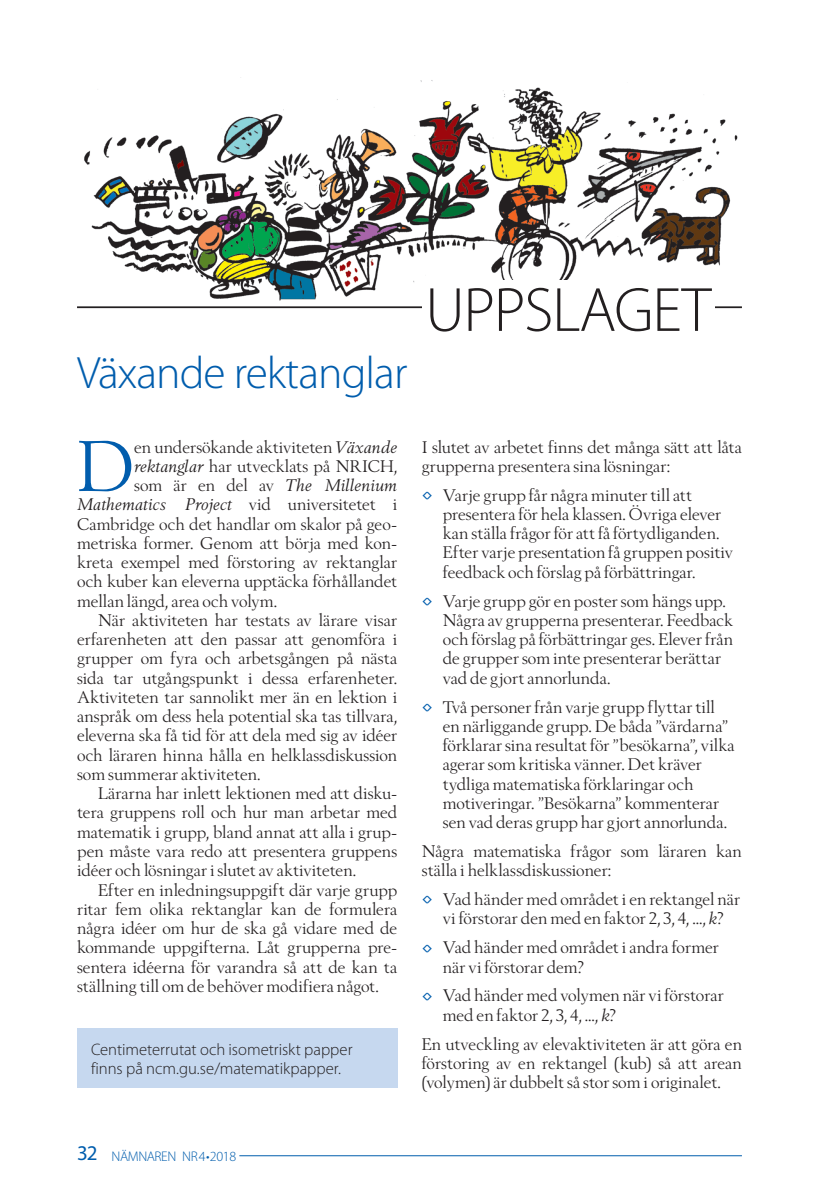
<style>
.page{position:relative;width:819px;height:1201px;background:#fff}
.page>*{position:absolute;margin:0;border:0;box-sizing:border-box;transform-origin:0 0}
.t1{font:71.05px "Berling Nova Display Pro";color:#015dad}
.t2{font:300 63px "Myriad Pro";letter-spacing:-.02em;color:#231f20}
.t3{font:300 45.5px "Myriad Pro";letter-spacing:-.02em;color:#015dad}
.t4{font:16.62px/19.2px "Berling Nova Display Pro";letter-spacing:.005em;color:#231f20}
.t5{font:300 16.62px/19.2px "Myriad Pro";color:#231f20}
.t6{font:italic 16.62px "Berling Nova Display Pro";color:#231f20}
.t7{font:300 14px "Myriad Pro";letter-spacing:-.03em;color:#015dad}
.s1{font-style:italic}
.s2{font-style:normal}
.s3{font-family:"Myriad Pro";font-size:10.5px;color:#015dad}
.s4{font-weight:400;font-size:21px}
</style>
<div class="page">
<div style="left:77px;top:1028px;width:320px;height:60px;background:#c6d8ef"></div>
<hr style="left:239px;top:1155px;width:502px;height:1px;background:#015dad">
<img style="left:84px;top:77px;width:658px;height:231px">
<hr style="left:77px;top:306px;width:664px;height:2px;background:#231f20">
<div style="left:421px;top:280px;width:293px;height:54px;background:#fff"></div>
<h3 class="t3" style="left:77px;top:348px;width:332px">Växande rektanglar</h3>
<h2 class="t2" style="left:425px;top:275px;width:287px">UPPSLAGET</h2>
<h1 class="t1" style="left:77px;top:423px;width:59px">D</h1>
<p class="t4" style="left:134px;top:437px;width:264px">en undersökande aktiviteten <span class="s1">Växande</span></p>
<p class="t4" style="left:134px;top:456px;width:264px"><span class="s1">rektanglar</span> har utvecklats på NRICH,</p>
<p class="t4" style="left:134px;top:475px;width:264px">som är en del av <span class="s1">The Millenium</span></p>
<p class="t6" style="left:77px;top:495px;width:321px">Mathematics Project <span class="s2">vid universitetet i</span></p>
<p class="t4" style="left:77px;top:514px;width:321px">Cambridge och det handlar om skalor på geo-</p>
<p class="t4" style="left:77px;top:533px;width:321px">metriska former. Genom att börja med kon-</p>
<p class="t4" style="left:77px;top:552px;width:322px">kreta exempel med förstoring av rektanglar</p>
<p class="t4" style="left:77px;top:571px;width:321px">och kuber kan eleverna upptäcka förhållandet</p>
<p class="t4" style="left:77px;top:591px;width:202px">mellan längd, area och volym.</p>
<p class="t4" style="left:98px;top:610px;width:300px">När aktiviteten har testats av lärare visar</p>
<p class="t4" style="left:77px;top:629px;width:321px">erfarenheten att den passar att genomföra i</p>
<p class="t4" style="left:77px;top:648px;width:321px">grupper om fyra och arbetsgången på nästa</p>
<p class="t4" style="left:77px;top:668px;width:321px">sida tar utgångspunkt i dessa erfarenheter.</p>
<p class="t4" style="left:77px;top:687px;width:322px">Aktiviteten tar sannolikt mer än en lektion i</p>
<p class="t4" style="left:77px;top:706px;width:322px">anspråk om dess hela potential ska tas tillvara,</p>
<p class="t4" style="left:77px;top:725px;width:322px">eleverna ska få tid för att dela med sig av idéer</p>
<p class="t4" style="left:77px;top:745px;width:321px">och läraren hinna hålla en helklassdiskussion</p>
<p class="t4" style="left:77px;top:764px;width:185px">som summerar aktiviteten.</p>
<p class="t4" style="left:98px;top:783px;width:300px">Lärarna har inlett lektionen med att disku-</p>
<p class="t4" style="left:77px;top:802px;width:321px">tera gruppens roll och hur man arbetar med</p>
<p class="t4" style="left:77px;top:822px;width:321px">matematik i grupp, bland annat att alla i grup-</p>
<p class="t4" style="left:77px;top:841px;width:322px">pen måste vara redo att presentera gruppens</p>
<p class="t4" style="left:77px;top:860px;width:281px">idéer och lösningar i slutet av aktiviteten.</p>
<p class="t4" style="left:98px;top:880px;width:301px">Efter en inledningsuppgift där varje grupp</p>
<p class="t4" style="left:77px;top:899px;width:321px">ritar fem olika rektanglar kan de formulera</p>
<p class="t4" style="left:77px;top:918px;width:322px">några idéer om hur de ska gå vidare med de</p>
<p class="t4" style="left:77px;top:937px;width:321px">kommande uppgifterna. Låt grupperna pre-</p>
<p class="t4" style="left:77px;top:957px;width:322px">sentera idéerna för varandra så att de kan ta</p>
<p class="t4" style="left:77px;top:976px;width:303px">ställning till om de behöver modifiera något.</p>
<p class="t5" style="left:91px;top:1040px;width:263px">Centimeterrutat och isometriskt papper finns på ncm.gu.se/matematikpapper.</p>
<p class="t4" style="left:421px;top:437px;width:321px">I slutet av arbetet finns det många sätt att låta grupperna presentera sina lösningar:</p>
<p class="t4" style="left:442px;top:485px;width:292px;text-indent:-21px"><span class="s3">◊</span> Varje grupp får några minuter till att presentera för hela klassen. Övriga elever kan ställa frågor för att få förtydliganden.<br>Efter varje presentation få gruppen positiv feedback och förslag på förbättringar.</p>
<p class="t4" style="left:442px;top:591px;width:292px;text-indent:-21px"><span class="s3">◊</span> Varje grupp gör en poster som hängs upp.<br>Några av grupperna presenterar. Feedback och förslag på förbättringar ges. Elever från de grupper som inte presenterar berättar vad de gjort annorlunda.</p>
<p class="t4" style="left:442px;top:697px;width:293px;text-indent:-21px"><span class="s3">◊</span> Två personer från varje grupp flyttar till en närliggande grupp. De båda ”värdarna” förklarar sina resultat för ”besökarna”, vilka agerar som kritiska vänner. Det kräver tydliga matematiska förklaringar och motiveringar. ”Besökarna” kommenterar sen vad deras grupp har gjort annorlunda.</p>
<p class="t4" style="left:421px;top:841px;width:321px">Några matematiska frågor som läraren kan ställa i helklassdiskussioner:</p>
<p class="t4" style="left:421px;top:889px;width:320px;text-align:center"><span class="s3">◊</span> Vad händer med området i en rektangel när vi förstorar den med en faktor 2, 3, 4, ..., <span class="s1">k</span>?</p>
<p class="t4" style="left:442px;top:937px;width:277px;text-indent:-21px"><span class="s3">◊</span> Vad händer med området i andra former när vi förstorar dem?</p>
<p class="t4" style="left:442px;top:985px;width:282px;text-indent:-21px"><span class="s3">◊</span> Vad händer med volymen när vi förstorar med en faktor 2, 3, 4, ..., <span class="s1">k</span>?</p>
<p class="t4" style="left:421px;top:1033px;width:322px;text-align:justify">En utveckling av elevaktiviteten är att göra en förstoring av en rektangel (kub) så att arean (volymen) är dubbelt så stor som i originalet.</p>
<p class="t7" style="left:77px;top:1148px;width:161px"><span class="s4">32</span> NÄMNAREN NR4•2018</p>
</div>
